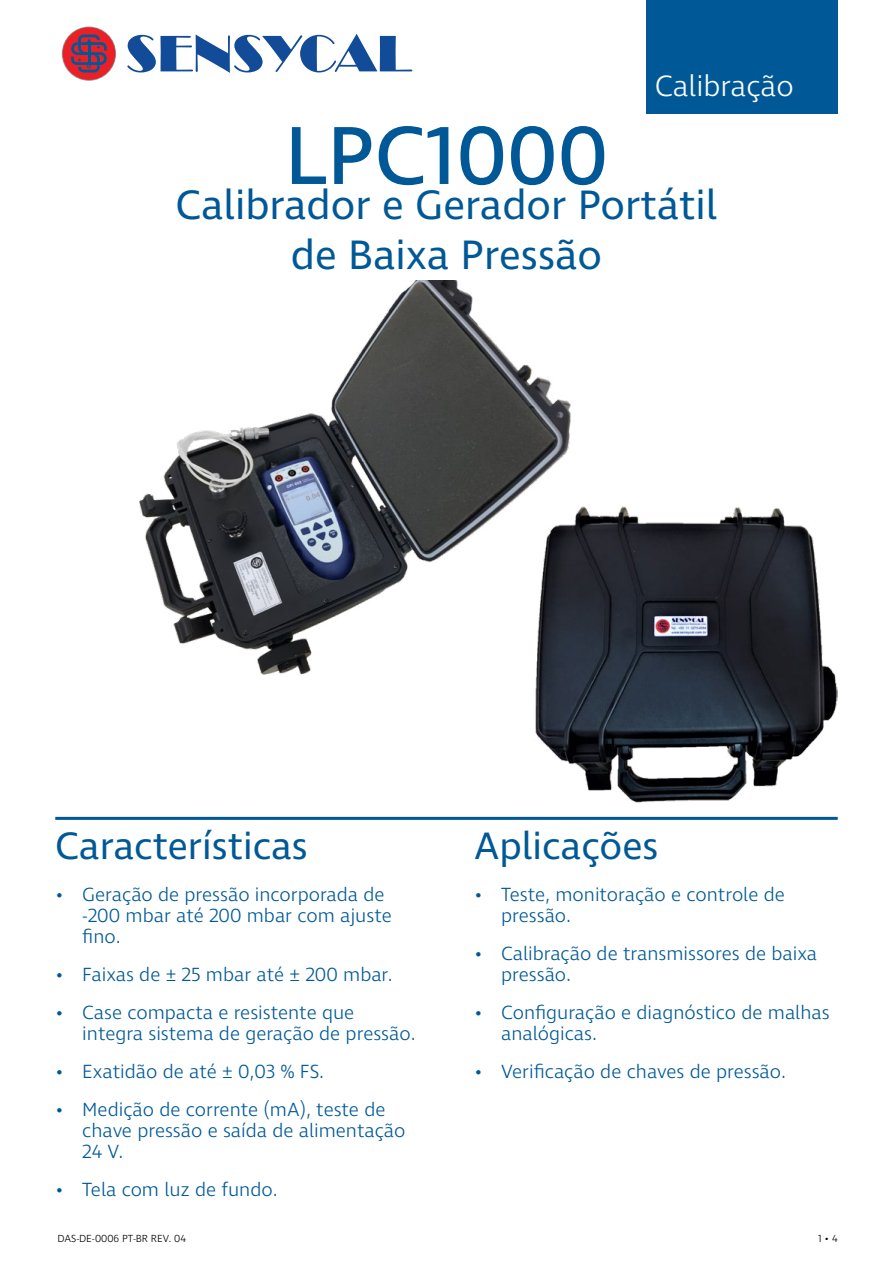
<style>
.page{position:relative;width:893px;height:1263px;background:#fff}
.page>*{position:absolute;margin:0;border:0;box-sizing:border-box;transform-origin:0 0}
.t1{font:84px "Ingra";color:#005996}
.t2{font:42px/50.4px "Ingra";color:#005996;text-align:center}
.t3{font:39px "Ingra";color:#005996}
.t4{font:300 30px "Ingra";color:#fff}
.t5{font:300 19.5px/21px "Ingra";color:#005996}
.t6{font:300 10.5px "Ingra";color:#000}
</style>
<div class="page">
<svg style="left:62px;top:27px;width:54px;height:54px"></svg>
<div style="left:63px;top:27px;width:52px;height:53px;background:#eb1f26;border-radius:50%"></div>
<svg style="left:71px;top:35px;width:36px;height:37px"></svg>
<svg style="left:127px;top:34px;width:285px;height:39px"></svg>
<hr style="left:55px;top:817px;width:783px;height:3px;background:#005996">
<div style="left:646px;top:0;width:192px;height:114px;background:#005996"></div>
<img style="left:139px;top:281px;width:432px;height:394px">
<img style="left:528px;top:501px;width:310px;height:302px">
<h3 class="t4" style="left:655px;top:67px;width:140px">Calibração</h3>
<h1 class="t1" style="left:285px;top:103px;width:325px">LPC1000</h1>
<h2 class="t2" style="left:175px;top:182px;width:543px">Calibrador e Gerador Portátil de Baixa Pressão</h2>
<h3 class="t3" style="left:55px;top:821px;width:254px">Características</h3>
<p class="t5" style="left:82px;top:885px;width:311px;text-indent:-27px">• Geração de pressão incorporada de -200 mbar até 200 mbar com ajuste fino.</p>
<p class="t5" style="left:55px;top:965px;width:339px">• Faixas de ± 25 mbar até ± 200 mbar.</p>
<p class="t5" style="left:82px;top:1003px;width:335px;text-indent:-27px">• Case compacta e resistente que integra sistema de geração de pressão.</p>
<p class="t5" style="left:55px;top:1062px;width:270px">• Exatidão de até ± 0,03 % FS.</p>
<p class="t5" style="left:82px;top:1100px;width:325px;text-indent:-27px">• Medição de corrente (mA), teste de chave pressão e saída de alimentação<br>24 V.</p>
<p class="t5" style="left:55px;top:1180px;width:224px">• Tela com luz de fundo.</p>
<h3 class="t3" style="left:474px;top:821px;width:186px">Aplicações</h3>
<p class="t5" style="left:501px;top:885px;width:285px;text-indent:-27px">• Teste, monitoração e controle de pressão.</p>
<p class="t5" style="left:501px;top:944px;width:318px;text-indent:-27px">• Calibração de transmissores de baixa pressão.</p>
<p class="t5" style="left:501px;top:1003px;width:330px;text-indent:-27px">• Configuração e diagnóstico de malhas analógicas.</p>
<p class="t5" style="left:474px;top:1062px;width:313px">• Verificação de chaves de pressão.</p>
<p class="t6" style="left:57px;top:1232px;width:130px">DAS-DE-0006 PT-BR REV. 04</p>
<p class="t6" style="left:818px;top:1232px;width:21px">1 • 4</p>
</div>
